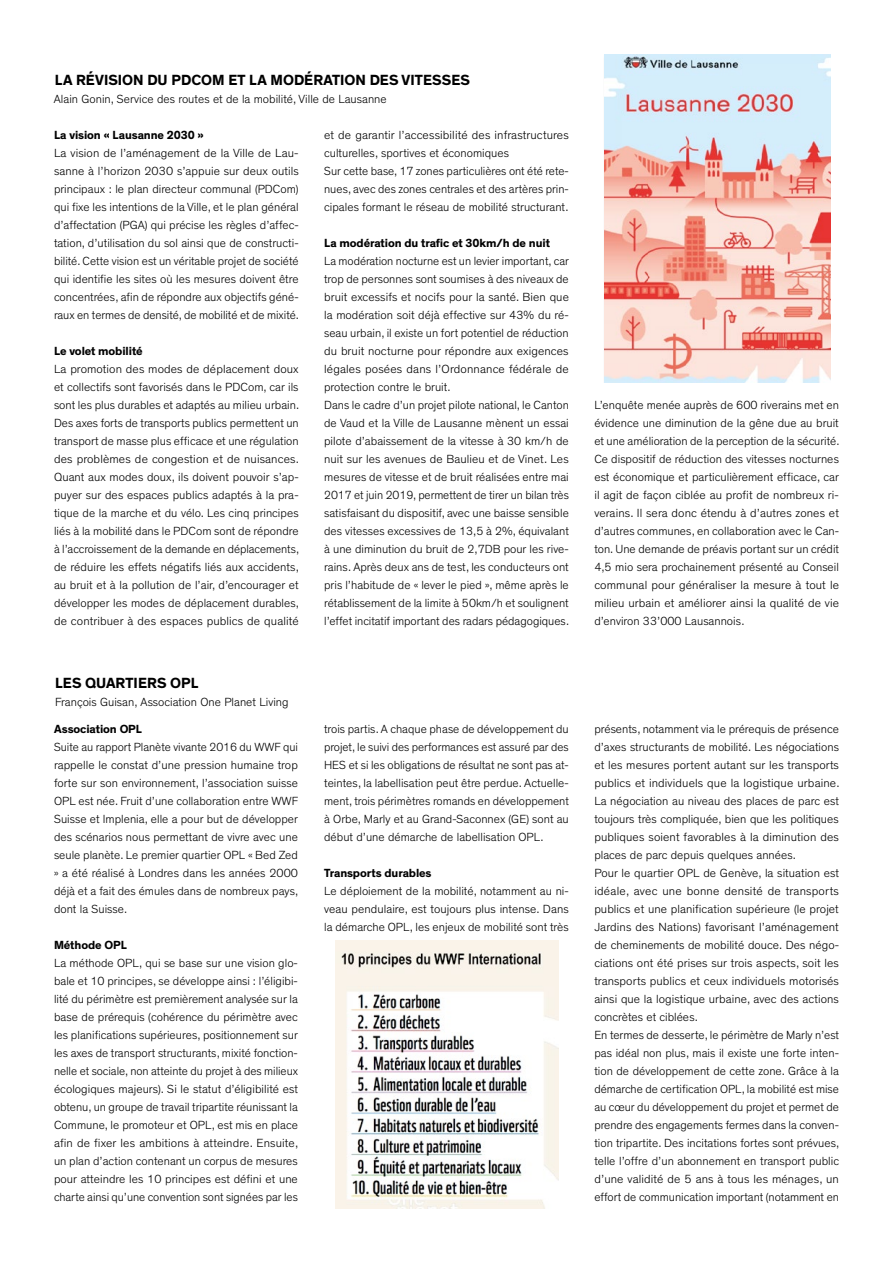
<style>
.page{position:relative;width:893px;height:1263px;background:#fff}
.page>*{position:absolute;margin:0;border:0;box-sizing:border-box;transform-origin:0 0}
.t1{font:700 15px "Theinhardt";letter-spacing:.005em;color:#000}
.t2{font:300 12px/18px "Theinhardt";color:#000;text-align:justify}
.t3{font:700 12px "Theinhardt";letter-spacing:-.01em;color:#000}
</style>
<div class="page">
<img style="left:335px;top:940px;width:223px;height:269px">
<img style="left:604px;top:54px;width:226px;height:328px">
<p class="t1" style="left:55px;top:71px;width:417px">LA RÉVISION DU PDCOM ET LA MODÉRATION DES VITESSES</p>
<p class="t2" style="left:54px;top:90px;width:334px">Alain Gonin, Service des routes et de la mobilité, Ville de Lausanne</p>
<p class="t3" style="left:54px;top:128px;width:151px">La vision « Lausanne 2030 »</p>
<p class="t2" style="left:54px;top:144px;width:246px">La vision de l’aménagement de la Ville de Lau&shy;sanne à l’horizon 2030 s’appuie sur deux outils principaux : le plan directeur communal (PDCom) qui fixe les intentions de la Ville, et le plan général d’affectation (PGA) qui précise les règles d’affec&shy;tation, d’utilisation du sol ainsi que de constructi&shy;bilité. Cette vision est un véritable projet de société qui identifie les sites où les mesures doivent être concentrées, afin de répondre aux objectifs géné&shy;raux en termes de densité, de mobilité et de mixité.</p>
<p class="t3" style="left:54px;top:344px;width:90px">Le volet mobilité</p>
<p class="t2" style="left:54px;top:360px;width:247px">La promotion des modes de déplacement doux et collectifs sont favorisés dans le PDCom, car ils sont les plus durables et adaptés au milieu urbain.<br>Des axes forts de transports publics permettent un transport de masse plus efficace et une régulation des problèmes de congestion et de nuisances.<br>Quant aux modes doux, ils doivent pouvoir s’ap&shy;puyer sur des espaces publics adaptés à la pra&shy;tique de la marche et du vélo. Les cinq principes liés à la mobilité dans le PDCom sont de répondre à l’accroissement de la demande en déplacements, de réduire les effets négatifs liés aux accidents, au bruit et à la pollution de l’air, d’encourager et développer les modes de déplacement durables, de contribuer à des espaces publics de qualité</p>
<p class="t2" style="left:324px;top:126px;width:246px;text-align:left">et de garantir l’accessibilité des infrastructures culturelles, sportives et économiques<br>Sur cette base, 17 zones particulières ont été rete&shy;nues, avec des zones centrales et des artères prin&shy;cipales formant le réseau de mobilité structurant.</p>
<p class="t3" style="left:324px;top:236px;width:227px">La modération du trafic et 30km/h de nuit</p>
<p class="t2" style="left:324px;top:252px;width:247px;text-align:left">La modération nocturne est un levier important, car trop de personnes sont soumises à des niveaux de bruit excessifs et nocifs pour la santé. Bien que la modération soit déjà effective sur 43% du ré&shy;seau urbain, il existe un fort potentiel de réduction du bruit nocturne pour répondre aux exigences légales posées dans l’Ordonnance fédérale de protection contre le bruit.<br>Dans le cadre d’un projet pilote national, le Canton de Vaud et la Ville de Lausanne mènent un essai pilote d’abaissement de la vitesse à 30 km/h de nuit sur les avenues de Baulieu et de Vinet. Les mesures de vitesse et de bruit réalisées entre mai 2017 et juin 2019, permettent de tirer un bilan très satisfaisant du dispositif, avec une baisse sensible des vitesses excessives de 13,5 à 2%, équivalant à une diminution du bruit de 2,7DB pour les rive&shy;rains. Après deux ans de test, les conducteurs ont pris l’habitude de « lever le pied », même après le rétablissement de la limite à 50km/h et soulignent l’effet incitatif important des radars pédagogiques.</p>
<p class="t1" style="left:55px;top:674px;width:145px">LES QUARTIERS OPL</p>
<p class="t2" style="left:55px;top:693px;width:235px">François Guisan, Association One Planet Living</p>
<p class="t3" style="left:54px;top:722px;width:89px">Association OPL</p>
<p class="t2" style="left:54px;top:738px;width:246px">Suite au rapport Planète vivante 2016 du WWF qui rappelle le constat d’une pression humaine trop forte sur son environnement, l’association suisse OPL est née. Fruit d’une collaboration entre WWF Suisse et Implenia, elle a pour but de développer des scénarios nous permettant de vivre avec une seule planète. Le premier quartier OPL « Bed Zed » a été réalisé à Londres dans les années 2000 déjà et a fait des émules dans de nombreux pays, dont la Suisse.</p>
<p class="t3" style="left:54px;top:938px;width:74px">Méthode OPL</p>
<p class="t2" style="left:54px;top:954px;width:246px">La méthode OPL, qui se base sur une vision glo&shy;bale et 10 principes, se développe ainsi : l’éligibi&shy;lité du périmètre est premièrement analysée sur la base de prérequis (cohérence du périmètre avec les planifications supérieures, positionnement sur les axes de transport structurants, mixité fonction&shy;nelle et sociale, non atteinte du projet à des milieux écologiques majeurs). Si le statut d’éligibilité est obtenu, un groupe de travail tripartite réunissant la Commune, le promoteur et OPL, est mis en place afin de fixer les ambitions à atteindre. Ensuite, un plan d’action contenant un corpus de mesures pour atteindre les 10 principes est défini et une charte ainsi qu’une convention sont signées par les</p>
<p class="t2" style="left:324px;top:720px;width:246px">trois partis. A chaque phase de développement du projet, le suivi des performances est assuré par des HES et si les obligations de résultat ne sont pas at&shy;teintes, la labellisation peut être perdue. Actuelle&shy;ment, trois périmètres romands en développement à Orbe, Marly et au Grand-Saconnex (GE) sont au début d’une démarche de labellisation OPL.</p>
<p class="t3" style="left:324px;top:866px;width:109px">Transports durables</p>
<p class="t2" style="left:324px;top:882px;width:246px">Le déploiement de la mobilité, notamment au ni&shy;veau pendulaire, est toujours plus intense. Dans la démarche OPL, les enjeux de mobilité sont très</p>
<p class="t2" style="left:594px;top:396px;width:247px">L’enquête menée auprès de 600 riverains met en évidence une diminution de la gêne due au bruit et une amélioration de la perception de la sécurité.<br>Ce dispositif de réduction des vitesses nocturnes est économique et particulièrement efficace, car il agit de façon ciblée au profit de nombreux ri&shy;verains. Il sera donc étendu à d’autres zones et d’autres communes, en collaboration avec le Can&shy;ton. Une demande de préavis portant sur un crédit 4,5 mio sera prochainement présenté au Conseil communal pour généraliser la mesure à tout le milieu urbain et améliorer ainsi la qualité de vie d’environ 33’000 Lausannois.</p>
<p class="t2" style="left:594px;top:720px;width:247px;text-align:left">présents, notamment via le prérequis de présence d’axes structurants de mobilité. Les négociations et les mesures portent autant sur les transports publics et individuels que la logistique urbaine.<br>La négociation au niveau des places de parc est toujours très compliquée, bien que les politiques publiques soient favorables à la diminution des places de parc depuis quelques années.<br>Pour le quartier OPL de Genève, la situation est idéale, avec une bonne densité de transports publics et une planification supérieure (le projet Jardins des Nations) favorisant l’aménagement de cheminements de mobilité douce. Des négo&shy;ciations ont été prises sur trois aspects, soit les transports publics et ceux individuels motorisés ainsi que la logistique urbaine, avec des actions concrètes et ciblées.<br>En termes de desserte, le périmètre de Marly n’est pas idéal non plus, mais il existe une forte inten&shy;tion de développement de cette zone. Grâce à la démarche de certification OPL, la mobilité est mise au cœur du développement du projet et permet de prendre des engagements fermes dans la conven&shy;tion tripartite. Des incitations fortes sont prévues, telle l’offre d’un abonnement en transport public d’une validité de 5 ans à tous les ménages, un effort de communication important (notamment en</p>
</div>
